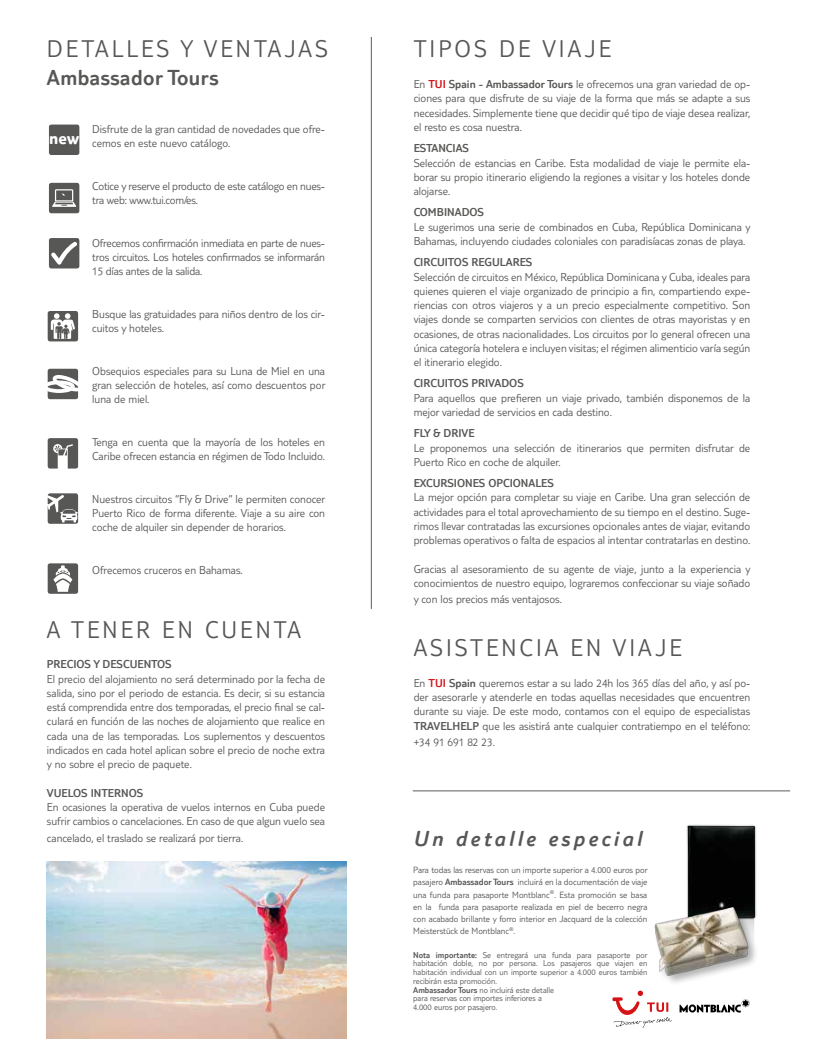
<style>
.page{position:relative;width:815px;height:1053px;background:#fff}
.page>*{position:absolute;margin:0;border:0;box-sizing:border-box;transform-origin:0 0}
.t1{font:300 25px "TUI Type";letter-spacing:.12em;color:#575756}
.t2{font:italic 300 22.5px "TUI Type";letter-spacing:.15em;color:#575756}
.t3{font:300 22.5px "TUI Type";letter-spacing:.02em;color:#575756}
.t4{font:700 17.5px "TUI Type";color:#fff}
.t5{font:300 11.88px/14.2px "TUI Type";color:#575756}
.t6{font:300 11.88px "TUI Type";color:#575756}
.t7{font:300 9.38px/12.1px "TUI Type";color:#575756;text-align:justify}
.t8{font:300 8.75px/8.8px "TUI Type";color:#575756}
.s1{color:#d51317}
.s2{font-style:inherit}
</style>
<div class="page">
<hr style="left:371px;top:37px;width:1px;height:572px;background:#5c5c5b">
<img style="left:47px;top:861px;width:300px;height:177px">
<hr style="left:413px;top:790px;width:377px;height:1px;background:#5c5c5b">
<div style="left:48px;top:123px;width:33px;height:33px;background:#575756;border-radius:4px"></div>
<div style="left:46px;top:122px;width:36px;height:35px;border:2px solid #fff;border-radius:4px"></div>
<div style="left:48px;top:237px;width:33px;height:33px;background:#575756;border-radius:4px"></div>
<div style="left:46px;top:235px;width:36px;height:36px;border:2px solid #fff;border-radius:4px"></div>
<svg style="left:51px;top:242px;width:26px;height:22px"></svg>
<div style="left:46px;top:310px;width:33px;height:32px;background:#575756;border-radius:4px"></div>
<svg style="left:51px;top:313px;width:24px;height:26px"></svg>
<div style="left:45px;top:308px;width:36px;height:36px;border:2px solid #fff;border-radius:4px"></div>
<div style="left:46px;top:367px;width:33px;height:33px;background:#575756;border-radius:4px"></div>
<svg style="left:48px;top:375px;width:30px;height:18px"></svg>
<div style="left:45px;top:366px;width:36px;height:35px;border:2px solid #fff;border-radius:4px"></div>
<div style="left:46px;top:437px;width:33px;height:33px;background:#575756;border-radius:4px"></div>
<svg style="left:53px;top:444px;width:20px;height:24px"></svg>
<div style="left:45px;top:435px;width:36px;height:36px;border:2px solid #fff;border-radius:4px"></div>
<svg style="left:46px;top:492px;width:33px;height:33px"></svg>
<svg style="left:48px;top:495px;width:30px;height:27px"></svg>
<div style="left:45px;top:491px;width:36px;height:35px;border:2px solid #fff;border-radius:4px"></div>
<div style="left:46px;top:562px;width:33px;height:33px;background:#575756;border-radius:4px"></div>
<svg style="left:53px;top:565px;width:19px;height:26px"></svg>
<div style="left:45px;top:561px;width:36px;height:35px;border:2px solid #fff;border-radius:4px"></div>
<div style="left:48px;top:181px;width:33px;height:33px;background:#575756;border-radius:4px"></div>
<div style="left:46px;top:180px;width:36px;height:36px;border:2px solid #fff;border-radius:4px"></div>
<svg style="left:52px;top:189px;width:24px;height:18px"></svg>
<img style="left:687px;top:824px;width:70px;height:81px">
<img style="left:654px;top:889px;width:102px;height:94px">
<svg style="left:680px;top:999px;width:70px;height:13px"></svg>
<svg style="left:612px;top:990px;width:60px;height:37px"></svg>
<h1 class="t1" style="left:47px;top:35px;width:279px">Detall es y ventajas</h1>
<h2 class="t3" style="left:47px;top:64px;width:173px">Ambassador Tours</h2>
<h3 class="t4" style="left:49px;top:127px;width:31px">new</h3>
<p class="t5" style="left:92px;top:122px;width:234px">Disfrute de la gran cantidad de novedades que ofre&shy;cemos en este nuevo catálogo.</p>
<p class="t5" style="left:92px;top:179px;width:234px">Cotice y reserve el producto de este catálogo en nues&shy;tra web: www.tui.com/es.</p>
<p class="t5" style="left:92px;top:235px;width:234px;text-align:justify">Ofrecemos confirmación inmediata en parte de nues&shy;tros circuitos. Los hoteles confirmados se informarán 15 días antes de la salida.</p>
<p class="t5" style="left:92px;top:307px;width:234px">Busque las gratuidades para niños dentro de los cir&shy;cuitos y hoteles.</p>
<p class="t5" style="left:92px;top:363px;width:235px;text-align:justify">Obsequios especiales para su Luna de Miel en una gran selección de hoteles, así como descuentos por luna de miel.</p>
<p class="t5" style="left:92px;top:434px;width:234px">Tenga en cuenta que la mayoría de los hoteles en<br>Caribe ofrecen estancia en régimen de Todo I ncluido.</p>
<p class="t5" style="left:92px;top:491px;width:235px;text-align:justify">Nuestros circuitos “Fly &amp; Drive” le permiten conocer Puerto Rico de forma diferente. Viaje a su aire con coche de alquiler sin depender de horarios.</p>
<p class="t5" style="left:92px;top:562px;width:152px">Ofrecemos cruceros en Bahamas.</p>
<h1 class="t1" style="left:47px;top:615px;width:255px">A TENER EN CUENTA</h1>
<p class="t6" style="left:47px;top:657px;width:126px">PRECIOS Y DESCUENTOS</p>
<p class="t5" style="left:47px;top:671px;width:280px;text-align:justify">El precio del alojamiento no será determinado por la fecha de salida, sino por el periodo de estancia. Es decir, si su estancia está comprendida entre dos temporadas, el precio final se cal&shy;culará en función de las noches de alojamiento que realice en cada una de las temporadas. Los suplementos y descuentos indicados en cada hotel aplican sobre el precio de noche extra y no sobre el precio de paquete.</p>
<p class="t6" style="left:47px;top:786px;width:98px">VUELOS INTERNOS</p>
<p class="t5" style="left:47px;top:799px;width:280px">En ocasiones la operativa de vuelos internos en Cuba puede sufrir cambios o cancelaciones. En caso de que algun vuelo sea</p>
<p class="t5" style="left:47px;top:830px;width:198px">cancelado, el traslado se realizará por tierra.</p>
<h1 class="t1" style="left:414px;top:35px;width:41px">Tipos</h1>
<h1 class="t1" style="left:499px;top:35px;width:114px">de viaje</h1>
<p class="t5" style="left:414px;top:77px;width:338px;text-align:justify">En <span class="s1">TUI</span> <span class="s2">Spain - Ambassador Tours</span> le ofrecemos una gran variedad de op&shy;ciones para que disfrute de su viaje de la forma que más se adapte a sus necesidades. Simplemente tiene que decidir qué tipo de viaje desea realizar, el resto es cosa nuestra.</p>
<p class="t6" style="left:414px;top:141px;width:14px">Estancias</p>
<p class="t5" style="left:414px;top:155px;width:338px;text-align:justify">Selección de estancias en Caribe. Esta modalidad de viaje le permite ela&shy;borar su propio itinerario eligiendo la regiones a visitar y los hoteles donde alojarse.</p>
<p class="t6" style="left:414px;top:206px;width:15px">Combinados</p>
<p class="t5" style="left:414px;top:219px;width:338px">Le sugerimos una serie de combinados en Cuba, República Dominicana y<br>Bahamas, incluyendo ciudades coloniales con paradisíacas zonas de playa.</p>
<p class="t6" style="left:414px;top:255px;width:14px">Circuitos</p>
<p class="t6" style="left:471px;top:255px;width:29px">regulares</p>
<p class="t5" style="left:414px;top:269px;width:338px;text-align:justify">Selección de circuitos en México, República Dominicana y Cuba, ideales para quienes quieren el viaje organizado de principio a fin, compartiendo expe&shy;riencias con otros viajeros y a un precio especialmente competitivo. Son viajes donde se comparten servicios con clientes de otras mayoristas y en ocasiones, de otras nacionalidades. Los circuitos por lo general ofrecen una única categoría hotelera e incluyen visitas; el régimen alimenticio varía según el itinerario elegido.</p>
<p class="t6" style="left:414px;top:376px;width:14px">Circuitos</p>
<p class="t6" style="left:471px;top:376px;width:32px">pri vados</p>
<p class="t5" style="left:414px;top:390px;width:338px">Para aquellos que prefieren un viaje privado, también disponemos de la mejor variedad de servicios en cada destino.</p>
<p class="t6" style="left:414px;top:426px;width:61px">fly &amp; drive</p>
<p class="t5" style="left:414px;top:440px;width:338px">Le proponemos una selección de itinerarios que permiten disfrutar de<br>Puerto Rico en coche de alquiler.</p>
<p class="t6" style="left:414px;top:476px;width:14px">Excursiones</p>
<p class="t6" style="left:488px;top:476px;width:8px">opcionales</p>
<p class="t5" style="left:414px;top:490px;width:338px;text-align:justify">La mejor opción para completar su viaje en Caribe. Una gran selección de actividades para el total aprovechamiento de su tiempo en el destino. Suge&shy;rimos llevar contratadas las excursiones opcionales antes de viajar, evitando problemas operativos o falta de espacios al intentar contratarlas en destino.</p>
<p class="t5" style="left:414px;top:561px;width:338px">Gracias al asesoramiento de su agente de viaje, junto a la experiencia y conocimientos de nuestro equipo, lograremos confeccionar su viaje soñado</p>
<p class="t5" style="left:414px;top:592px;width:150px">y con los precios más ventajosos.</p>
<h1 class="t1" style="left:414px;top:633px;width:270px">asistencia en viaj e</h1>
<p class="t5" style="left:414px;top:675px;width:338px;text-align:justify">En <span class="s1">TUI</span> <span class="s2">Spain</span> queremos estar a su lado 24h los 365 días del año, y así po&shy;der asesorarle y atenderle en todas aquellas necesidades que encuentren durante su viaje. De este modo, contamos con el equipo de especialistas <span class="s2">TRAVELHELP</span> que les asistirá ante cualquier contratiempo en el teléfono:</p>
<p class="t5" style="left:414px;top:734px;width:83px">+34 91 691 82 23.</p>
<h2 class="t2" style="left:413px;top:825px;width:230px">Un detalle especial</h2>
<p class="t7" style="left:413px;top:863px;width:236px">Para todas las reservas con un importe superior a 4.000 euros por pasajero <span class="s2">Ambassador Tours</span> incluirá en la documentación de viaje una funda para pasaporte Montblanc<sup>®</sup>. Esta promoción se basa en la funda para pasaporte realizada en piel de becerro negra con acabado brillante y forro interior en Jacquard de la colección Meisterstück de Montblanc<sup>®</sup>.</p>
<p class="t8" style="left:413px;top:950px;width:236px"><span class="s2">Nota importante:</span> Se entregará una funda para pasaporte por habitación doble, no por persona. Los pasajeros que viajen en habitación individual con un importe superior a 4.000 euros también recibirán esta promoción.<br><span class="s2">Ambassador Tours</span> no incluirá este detalle<br>para reservas con importes inferiores a<br>4.000 euros por pasajero.</p>
</div>
